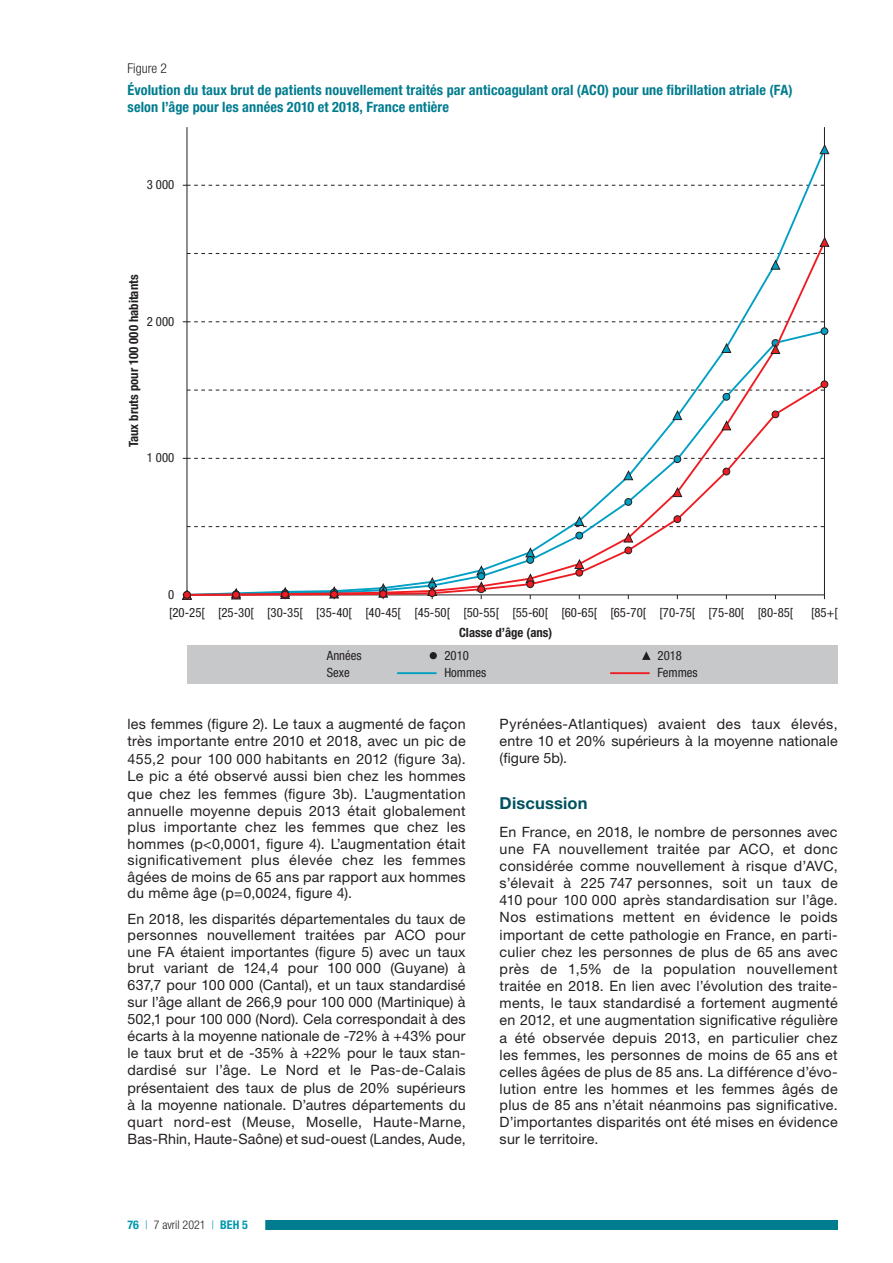
<style>
.page{position:relative;width:893px;height:1263px;background:#fff}
.page>*{position:absolute;margin:0;border:0;box-sizing:border-box;transform-origin:0 0}
.t1{font:700 16.5px "Helvetica Neue LT Std";letter-spacing:.01em;color:#005260}
.t2{font:14.25px/17px "Helvetica Neue LT Std";letter-spacing:.015em;color:#231f20;text-align:justify}
.t3{font:700 condensed 14.25px/17.1px "Helvetica Neue LT Std";letter-spacing:.01em;color:#007c8f}
.t4{font:300 condensed 13.5px "Helvetica Neue LT Std";color:#231f20}
.t5{font:condensed 12.75px/18px "Helvetica Neue LT Std";color:#231f20}
.t6{font:700 condensed 12.75px "Helvetica Neue LT Std";color:#231f20}
.t7{font:300 condensed 12px "Helvetica Neue LT Std";color:#231f20}
.s1{font-weight:700;color:#0098af}
.s2{color:#0098af}
</style>
<div class="page">
<div style="left:242px;top:1221px;width:596px;height:9px;background:#007c8f"></div>
<div style="left:110px;top:1219px;width:155px;height:12px;background:#fff"></div>
<hr style="left:824px;top:127px;width:1px;height:468px;background:#231f20">
<hr style="left:187px;top:127px;width:1px;height:468px;background:#231f20">
<svg style="left:185px;top:147px;width:642px;height:92px"></svg>
<svg style="left:819px;top:145px;width:10px;height:9px"></svg>
<div style="left:821px;top:328px;width:7px;height:7px;border:1px solid #231f20;border-radius:50%"></div>
<svg style="left:185px;top:239px;width:642px;height:143px"></svg>
<svg style="left:182px;top:591px;width:10px;height:9px"></svg>
<svg style="left:231px;top:597px;width:10px;height:2px"></svg>
<svg style="left:280px;top:597px;width:10px;height:2px"></svg>
<svg style="left:329px;top:597px;width:10px;height:2px"></svg>
<svg style="left:770px;top:344px;width:10px;height:10px"></svg>
<svg style="left:819px;top:237px;width:10px;height:10px"></svg>
<svg style="left:185px;top:382px;width:642px;height:215px"></svg>
<div style="left:184px;top:591px;width:6px;height:7px;background:#ee1d23;border-radius:50%"></div>
<div style="left:183px;top:591px;width:8px;height:7px;border:1px solid #231f20;border-radius:50%"></div>
<div style="left:233px;top:591px;width:6px;height:7px;background:#ee1d23;border-radius:50%"></div>
<div style="left:232px;top:591px;width:8px;height:7px;border:1px solid #231f20;border-radius:50%"></div>
<div style="left:282px;top:591px;width:6px;height:7px;background:#ee1d23;border-radius:50%"></div>
<div style="left:281px;top:591px;width:8px;height:7px;border:1px solid #231f20;border-radius:50%"></div>
<div style="left:331px;top:591px;width:6px;height:7px;background:#ee1d23;border-radius:50%"></div>
<div style="left:330px;top:591px;width:8px;height:7px;border:1px solid #231f20;border-radius:50%"></div>
<div style="left:380px;top:591px;width:7px;height:6px;background:#ee1d23;border-radius:50%"></div>
<div style="left:379px;top:590px;width:8px;height:8px;border:1px solid #231f20;border-radius:50%"></div>
<div style="left:429px;top:590px;width:7px;height:6px;background:#ee1d23;border-radius:50%"></div>
<div style="left:429px;top:589px;width:7px;height:8px;border:1px solid #231f20;border-radius:50%"></div>
<div style="left:478px;top:586px;width:7px;height:7px;background:#ee1d23;border-radius:50%"></div>
<div style="left:478px;top:586px;width:7px;height:7px;border:1px solid #231f20;border-radius:50%"></div>
<div style="left:527px;top:581px;width:7px;height:7px;background:#ee1d23;border-radius:50%"></div>
<div style="left:527px;top:581px;width:7px;height:7px;border:1px solid #231f20;border-radius:50%"></div>
<div style="left:576px;top:569px;width:7px;height:7px;background:#ee1d23;border-radius:50%"></div>
<div style="left:576px;top:569px;width:7px;height:7px;border:1px solid #231f20;border-radius:50%"></div>
<div style="left:625px;top:547px;width:7px;height:7px;background:#ee1d23;border-radius:50%"></div>
<div style="left:625px;top:547px;width:7px;height:7px;border:1px solid #231f20;border-radius:50%"></div>
<div style="left:674px;top:516px;width:7px;height:6px;background:#ee1d23;border-radius:50%"></div>
<div style="left:674px;top:515px;width:7px;height:8px;border:1px solid #231f20;border-radius:50%"></div>
<div style="left:723px;top:468px;width:7px;height:7px;background:#ee1d23;border-radius:50%"></div>
<div style="left:723px;top:468px;width:7px;height:7px;border:1px solid #231f20;border-radius:50%"></div>
<div style="left:772px;top:411px;width:7px;height:7px;background:#ee1d23;border-radius:50%"></div>
<div style="left:772px;top:411px;width:7px;height:7px;border:1px solid #231f20;border-radius:50%"></div>
<div style="left:821px;top:381px;width:7px;height:7px;background:#ee1d23;border-radius:50%"></div>
<div style="left:821px;top:381px;width:7px;height:7px;border:1px solid #231f20;border-radius:50%"></div>
<div style="left:187px;top:645px;width:651px;height:38px;background:#c7c8ca"></div>
<hr style="left:398px;top:672px;width:38px;height:2px;background:#009fc3">
<svg style="left:430px;top:653px;width:6px;height:6px"></svg>
<div style="left:430px;top:652px;width:7px;height:7px;border:1px solid #231f20;border-radius:50%"></div>
<hr style="left:611px;top:672px;width:38px;height:2px;background:#ee1d23">
<svg style="left:642px;top:651px;width:9px;height:9px"></svg>
<p class="t4" style="left:128px;top:61px;width:41px">Figure 2</p>
<p class="t3" style="left:128px;top:81px;width:667px">Évolution du taux brut de patients nouvellement traités par anticoagulant oral (ACO) pour une fibrillation atriale (FA) selon l’âge pour les années 2010 et 2018, France entière</p>
<p class="t5" style="left:147px;top:176px;width:29px">3 000</p>
<p class="t6" style="left:126px;top:447px;width:174px;rotate:-90deg">Taux bruts pour 100 000 habitants</p>
<p class="t5" style="left:147px;top:312px;width:29px">2 000</p>
<p class="t5" style="left:147px;top:449px;width:29px">1 000</p>
<p class="t5" style="left:168px;top:585px;width:136px">0<br>[20-25[ [25-30[ [30-35[</p>
<p class="t5" style="left:316px;top:603px;width:478px">[35-40[ [40-45[ [45-50[ [50-55[ [55-60[ [60-65[ [65-70[ [70-75[ [75-80[ [80-85[</p>
<p class="t5" style="left:811px;top:603px;width:28px">[85+[</p>
<p class="t6" style="left:459px;top:624px;width:95px">Classe d’âge (ans)</p>
<p class="t5" style="left:327px;top:646px;width:36px">Années</p>
<p class="t5" style="left:444px;top:646px;width:26px">2010</p>
<p class="t5" style="left:327px;top:663px;width:24px">Sexe</p>
<p class="t5" style="left:657px;top:663px;width:42px">Femmes</p>
<p class="t5" style="left:657px;top:646px;width:26px">2018</p>
<p class="t5" style="left:444px;top:663px;width:43px">Hommes</p>
<p class="t2" style="left:128px;top:715px;width:340px">les femmes (figure 2). Le taux a augmenté de façon très importante entre 2010 et 2018, avec un pic de 455,2 pour 100 000 habitants en 2012 (figure 3a).<br>Le pic a été observé aussi bien chez les hommes que chez les femmes (figure 3b). L’augmentation annuelle moyenne depuis 2013 était globalement plus importante chez les femmes que chez les hommes (p&lt;0,0001, figure 4). L’augmentation était significativement plus élevée chez les femmes âgées de moins de 65 ans par rapport aux hommes du même âge (p=0,0024, figure 4).</p>
<p class="t2" style="left:128px;top:910px;width:340px">En 2018, les disparités départementales du taux de personnes nouvellement traitées par ACO pour une FA étaient importantes (figure 5) avec un taux brut variant de 124,4 pour 100 000 (Guyane) à 637,7 pour 100 000 (Cantal), et un taux standardisé sur l’âge allant de 266,9 pour 100 000 (Martinique) à 502,1 pour 100 000 (Nord). Cela correspondait à des écarts à la moyenne nationale de -72% à +43% pour le taux brut et de -35% à +22% pour le taux stan&shy;dardisé sur l’âge. Le Nord et le Pas-de-Calais présentaient des taux de plus de 20% supérieurs à la moyenne nationale. D’autres départements du quart nord-est (Meuse, Moselle, Haute-Marne, Bas-Rhin, Haute-Saône) et sud-ouest (Landes, Aude,</p>
<p class="t7" style="left:128px;top:1218px;width:122px"><span class="s1">76</span> <span class="s2">|</span> 7 avril 2021 <span class="s2">|</span> <span class="s1">BEH 5</span></p>
<p class="t2" style="left:500px;top:715px;width:340px">Pyrénées-Atlantiques) avaient des taux élevés, entre 10 et 20% supérieurs à la moyenne nationale (figure 5b).</p>
<p class="t1" style="left:500px;top:793px;width:90px">Discussion</p>
<p class="t2" style="left:500px;top:823px;width:340px">En France, en 2018, le nombre de personnes avec une FA nouvellement traitée par ACO, et donc considérée comme nouvellement à risque d’AVC, s’élevait à 225 747 personnes, soit un taux de 410 pour 100 000 après standardisation sur l’âge.<br>Nos estimations mettent en évidence le poids important de cette pathologie en France, en parti&shy;culier chez les personnes de plus de 65 ans avec près de 1,5% de la population nouvellement traitée en 2018. En lien avec l’évolution des traite&shy;ments, le taux standardisé a fortement augmenté en 2012, et une augmentation significative régulière a été observée depuis 2013, en particulier chez les femmes, les personnes de moins de 65 ans et celles âgées de plus de 85 ans. La différence d’évo&shy;lution entre les hommes et les femmes âgés de plus de 85 ans n’était néanmoins pas significative.<br>D’importantes disparités ont été mises en évidence sur le territoire.</p>
</div>
